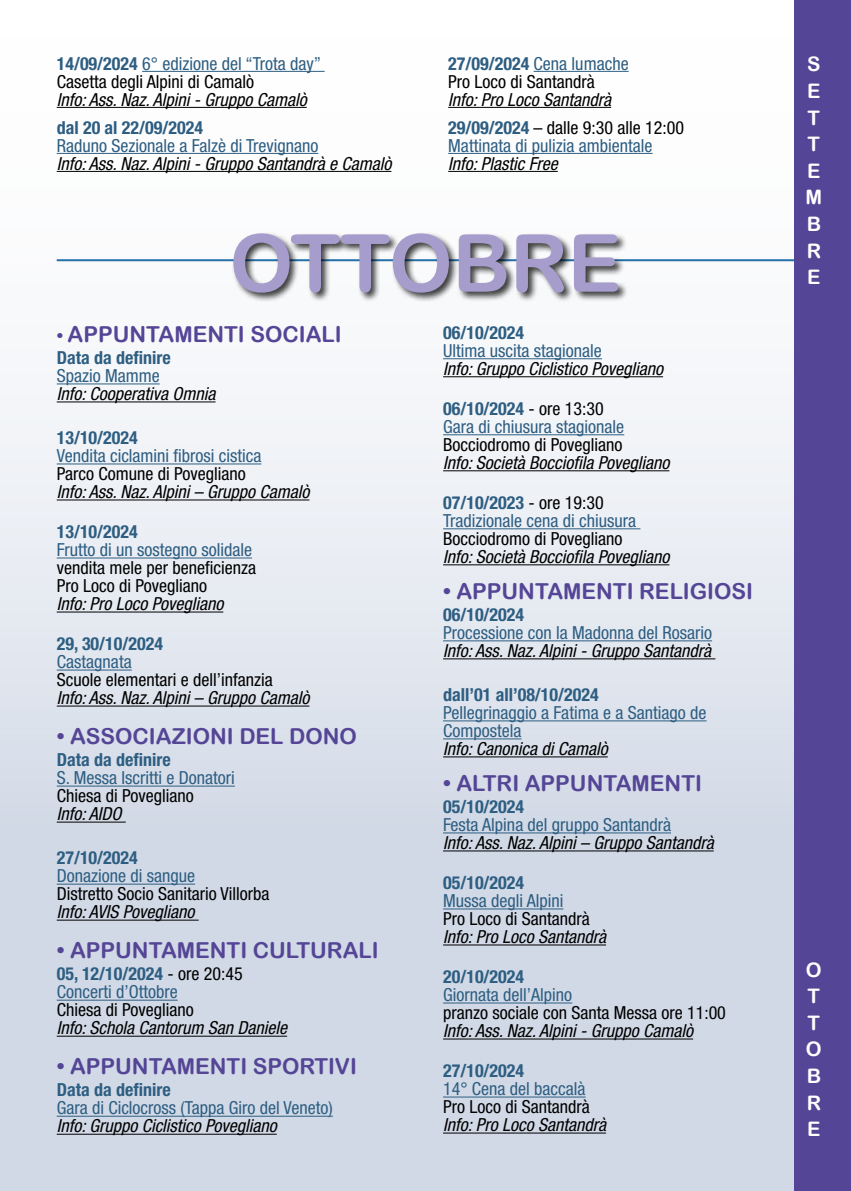
<style>
.page{position:relative;width:851px;height:1191px;background:#fff}
.page>*{position:absolute;margin:0;border:0;box-sizing:border-box;transform-origin:0 0}
.t1{font:80px "Arial Rounded MT Bold";color:#a69dcd}
.t2{font:22px "Arial Rounded MT Bold";color:#554596}
.t3{font:20px/26.6px "Arial Rounded MT Bold";color:#fff;text-align:justify}
.t4{font:italic condensed 18px/28px "Helvetica Neue LT Std";color:#000}
.t5{font:condensed 18px/18px "Helvetica Neue LT Std";color:#2e5e82}
.t6{font:condensed 18px/18px "Helvetica Neue LT Std";color:#000}
.t7{font:700 condensed 18px "Helvetica Neue LT Std";color:#2e5e82}
.s1{font-weight:700;color:#2e5e82}
.s2{color:#2e5e82}
.s3{font-weight:700;font-style:normal;color:#2e5e82}
.s4{font-style:normal}
.s5{font-size:18px}
.s6{font-weight:700}
.s7{color:#000}
</style>
<div class="page">
<div style="left:0;top:0;width:850px;height:1191px;background:linear-gradient(to bottom,#fff,#c7d0e0)"></div>
<hr style="left:57px;top:383px;width:103px;height:1px;background:#2e5e82">
<hr style="left:57px;top:401px;width:158px;height:1px;background:#000">
<hr style="left:57px;top:463px;width:204px;height:1px;background:#2e5e82">
<hr style="left:57px;top:499px;width:252px;height:1px;background:#000">
<hr style="left:57px;top:557px;width:195px;height:1px;background:#2e5e82">
<hr style="left:57px;top:611px;width:166px;height:1px;background:#000">
<hr style="left:57px;top:669px;width:75px;height:1px;background:#2e5e82">
<hr style="left:57px;top:705px;width:252px;height:1px;background:#000">
<hr style="left:57px;top:785px;width:178px;height:1px;background:#2e5e82">
<hr style="left:57px;top:821px;width:69px;height:1px;background:#000">
<hr style="left:57px;top:883px;width:138px;height:1px;background:#2e5e82">
<hr style="left:57px;top:919px;width:142px;height:1px;background:#000">
<hr style="left:57px;top:999px;width:121px;height:1px;background:#2e5e82">
<hr style="left:57px;top:1035px;width:230px;height:1px;background:#000">
<hr style="left:57px;top:1115px;width:276px;height:1px;background:#2e5e82">
<hr style="left:57px;top:1133px;width:220px;height:1px;background:#000">
<hr style="left:443px;top:358px;width:159px;height:1px;background:#2e5e82">
<hr style="left:443px;top:376px;width:220px;height:1px;background:#000">
<hr style="left:443px;top:434px;width:181px;height:1px;background:#2e5e82">
<hr style="left:443px;top:470px;width:226px;height:1px;background:#000">
<hr style="left:443px;top:528px;width:197px;height:1px;background:#2e5e82">
<hr style="left:443px;top:564px;width:226px;height:1px;background:#000">
<hr style="left:443px;top:640px;width:269px;height:1px;background:#2e5e82">
<hr style="left:443px;top:658px;width:272px;height:1px;background:#000">
<hr style="left:443px;top:720px;width:263px;height:1px;background:#2e5e82">
<hr style="left:443px;top:738px;width:78px;height:1px;background:#2e5e82">
<hr style="left:443px;top:756px;width:164px;height:1px;background:#000">
<hr style="left:443px;top:832px;width:228px;height:1px;background:#2e5e82">
<hr style="left:443px;top:850px;width:270px;height:1px;background:#000">
<hr style="left:443px;top:908px;width:120px;height:1px;background:#2e5e82">
<hr style="left:443px;top:944px;width:163px;height:1px;background:#000">
<hr style="left:443px;top:1002px;width:129px;height:1px;background:#2e5e82">
<hr style="left:443px;top:1038px;width:250px;height:1px;background:#000">
<hr style="left:443px;top:1096px;width:142px;height:1px;background:#2e5e82">
<hr style="left:443px;top:1132px;width:163px;height:1px;background:#000">
<hr style="left:57px;top:259px;width:737px;height:2px;background:#236fa8">
<div style="left:232px;top:231px;width:396px;height:71px;background:#000;opacity:.75"></div>
<div style="left:794px;top:0;width:56px;height:1191px;background:#554596"></div>
<hr style="left:142px;top:71px;width:182px;height:1px;background:#2e5e82">
<hr style="left:57px;top:107px;width:250px;height:1px;background:#000">
<hr style="left:57px;top:153px;width:261px;height:1px;background:#2e5e82">
<hr style="left:57px;top:171px;width:334px;height:1px;background:#000">
<hr style="left:533px;top:71px;width:95px;height:1px;background:#2e5e82">
<hr style="left:448px;top:107px;width:163px;height:1px;background:#000">
<hr style="left:448px;top:153px;width:204px;height:1px;background:#2e5e82">
<hr style="left:448px;top:171px;width:109px;height:1px;background:#000">
<p class="t6" style="left:57px;top:54px;width:266px"><span class="s1">14/09/2024</span> <span class="s2">6° edizione del “Trota day”<br></span>Casetta degli Alpini di Camalò</p>
<p class="t4" style="left:57px;top:86px;width:251px">Info: Ass. Naz. Alpini - Gruppo Camalò</p>
<p class="t7" style="left:57px;top:116px;width:148px">dal 20 al 22/09/2024</p>
<p class="t5" style="left:57px;top:136px;width:263px">Raduno Sezionale a Falzè di Trevignano</p>
<p class="t4" style="left:57px;top:150px;width:336px">Info: Ass. Naz. Alpini - Gruppo Santandrà e Camalò</p>
<p class="t6" style="left:448px;top:54px;width:182px"><span class="s1">27/09/2024</span> <span class="s2">Cena lumache<br></span>Pro Loco di Santandrà</p>
<p class="t4" style="left:448px;top:86px;width:237px">Info: Pro Loco Santandrà<br><span class="s3">29/09/2024</span> <span class="s4">– dalle 9:30 alle 12:00</span></p>
<p class="t5" style="left:448px;top:136px;width:206px">Mattinata di pulizia ambientale</p>
<p class="t4" style="left:448px;top:150px;width:111px">Info: Plastic Free</p>
<h1 class="t1" style="left:230px;top:216px;width:393px">OTTOBRE</h1>
<p class="t2" style="left:57px;top:321px;width:286px"><span class="s5">•</span> APPUNTAMENTI SOCIALI</p>
<p class="t7" style="left:57px;top:347px;width:115px">Data da definire</p>
<p class="t5" style="left:57px;top:367px;width:104px">Spazio Mamme</p>
<p class="t4" style="left:57px;top:380px;width:160px">Info: Cooperativa Omnia</p>
<p class="t7" style="left:57px;top:427px;width:83px">13/10/2024</p>
<p class="t5" style="left:57px;top:447px;width:206px">Vendita ciclamini fibrosi cistica</p>
<p class="t6" style="left:57px;top:465px;width:190px">Parco Comune di Povegliano</p>
<p class="t4" style="left:57px;top:478px;width:254px">Info: Ass. Naz. Alpini – Gruppo Camalò</p>
<p class="t7" style="left:57px;top:521px;width:83px">13/10/2024</p>
<p class="t5" style="left:57px;top:541px;width:197px">Frutto di un sostegno solidale</p>
<p class="t6" style="left:57px;top:559px;width:201px">vendita mele per beneficienza<br>Pro Loco di Povegliano</p>
<p class="t4" style="left:57px;top:590px;width:168px">Info: Pro Loco Povegliano</p>
<p class="t7" style="left:57px;top:633px;width:108px">29, 30/10/2024</p>
<p class="t5" style="left:57px;top:653px;width:76px">Castagnata</p>
<p class="t6" style="left:57px;top:671px;width:217px">Scuole elementari e dell’infanzia</p>
<p class="t4" style="left:57px;top:684px;width:254px">Info: Ass. Naz. Alpini – Gruppo Camalò</p>
<p class="t2" style="left:57px;top:723px;width:302px">• ASSOCIAZIONI DEL DONO</p>
<p class="t7" style="left:57px;top:749px;width:115px">Data da definire</p>
<p class="t5" style="left:57px;top:769px;width:180px">S. Messa Iscritti e Donatori</p>
<p class="t6" style="left:57px;top:787px;width:138px">Chiesa di Povegliano</p>
<p class="t4" style="left:57px;top:800px;width:66px">Info: AIDO</p>
<p class="t7" style="left:57px;top:847px;width:83px">27/10/2024</p>
<p class="t5" style="left:57px;top:867px;width:140px">Donazione di sangue</p>
<p class="t6" style="left:57px;top:885px;width:214px">Distretto Socio Sanitario Villorba</p>
<p class="t4" style="left:57px;top:898px;width:139px">Info: AVIS Povegliano</p>
<p class="t2" style="left:57px;top:937px;width:323px">• APPUNTAMENTI CULTURALI</p>
<p class="t5" style="left:57px;top:965px;width:187px"><span class="s6">05, 12/10/2024</span> <span class="s7">- ore 20:45<br></span>Concerti d’Ottobre</p>
<p class="t6" style="left:57px;top:1001px;width:138px">Chiesa di Povegliano</p>
<p class="t4" style="left:57px;top:1014px;width:232px">Info: Schola Cantorum San Daniele</p>
<p class="t2" style="left:57px;top:1053px;width:302px">• APPUNTAMENTI SPORTIVI</p>
<p class="t7" style="left:57px;top:1079px;width:115px">Data da definire</p>
<p class="t5" style="left:57px;top:1099px;width:277px">Gara di Ciclocross (Tappa Giro del Veneto)</p>
<p class="t4" style="left:57px;top:1112px;width:221px">Info: Gruppo Ciclistico Povegliano</p>
<p class="t7" style="left:443px;top:322px;width:83px">06/10/2024</p>
<p class="t5" style="left:443px;top:341px;width:160px">Ultima uscita stagionale</p>
<p class="t4" style="left:443px;top:355px;width:221px">Info: Gruppo Ciclistico Povegliano</p>
<p class="t5" style="left:443px;top:399px;width:183px"><span class="s6">06/10/2024</span> <span class="s7">- ore 13:30<br></span>Gara di chiusura stagionale</p>
<p class="t6" style="left:443px;top:435px;width:181px">Bocciodromo di Povegliano</p>
<p class="t4" style="left:443px;top:449px;width:228px">Info: Società Bocciofila Povegliano</p>
<p class="t5" style="left:443px;top:493px;width:194px"><span class="s6">07/10/2023</span> <span class="s7">- ore 19:30<br></span>Tradizionale cena di chiusura</p>
<p class="t6" style="left:443px;top:529px;width:181px">Bocciodromo di Povegliano</p>
<p class="t4" style="left:443px;top:543px;width:228px">Info: Società Bocciofila Povegliano</p>
<p class="t2" style="left:443px;top:578px;width:311px">• APPUNTAMENTI RELIGIOSI</p>
<p class="t7" style="left:443px;top:604px;width:83px">06/10/2024</p>
<p class="t5" style="left:443px;top:623px;width:270px">Processione con la Madonna del Rosario</p>
<p class="t4" style="left:443px;top:637px;width:269px">Info: Ass. Naz. Alpini - Gruppo Santandrà</p>
<p class="t7" style="left:443px;top:684px;width:157px">dall’01 all’08/10/2024</p>
<p class="t5" style="left:443px;top:703px;width:265px">Pellegrinaggio a Fatima e a Santiago de<br>Compostela</p>
<p class="t4" style="left:443px;top:735px;width:166px">Info: Canonica di Camalò</p>
<p class="t2" style="left:443px;top:770px;width:260px">• ALTRI APPUNTAMENTI</p>
<p class="t7" style="left:443px;top:796px;width:83px">05/10/2024</p>
<p class="t5" style="left:443px;top:815px;width:229px">Festa Alpina del gruppo Santandrà</p>
<p class="t4" style="left:443px;top:829px;width:272px">Info: Ass. Naz. Alpini – Gruppo Santandrà</p>
<p class="t7" style="left:443px;top:872px;width:83px">05/10/2024</p>
<p class="t5" style="left:443px;top:891px;width:122px">Mussa degli Alpini</p>
<p class="t6" style="left:443px;top:909px;width:148px">Pro Loco di Santandrà</p>
<p class="t4" style="left:443px;top:923px;width:164px">Info: Pro Loco Santandrà</p>
<p class="t7" style="left:443px;top:966px;width:83px">20/10/2024</p>
<p class="t5" style="left:443px;top:985px;width:131px">Giornata dell’Alpino</p>
<p class="t6" style="left:443px;top:1003px;width:284px">pranzo sociale con Santa Messa ore 11:00</p>
<p class="t4" style="left:443px;top:1017px;width:251px">Info: Ass. Naz. Alpini - Gruppo Camalò</p>
<p class="t7" style="left:443px;top:1060px;width:83px">27/10/2024</p>
<p class="t5" style="left:443px;top:1079px;width:144px">14° Cena del baccalà</p>
<p class="t6" style="left:443px;top:1097px;width:148px">Pro Loco di Santandrà</p>
<p class="t4" style="left:443px;top:1111px;width:164px">Info: Pro Loco Santandrà</p>
<p class="t3" style="left:805px;top:51px;width:18px">S E T T E M B R E</p>
<p class="t3" style="left:805px;top:956px;width:17px">O T T O B R E</p>
</div>
